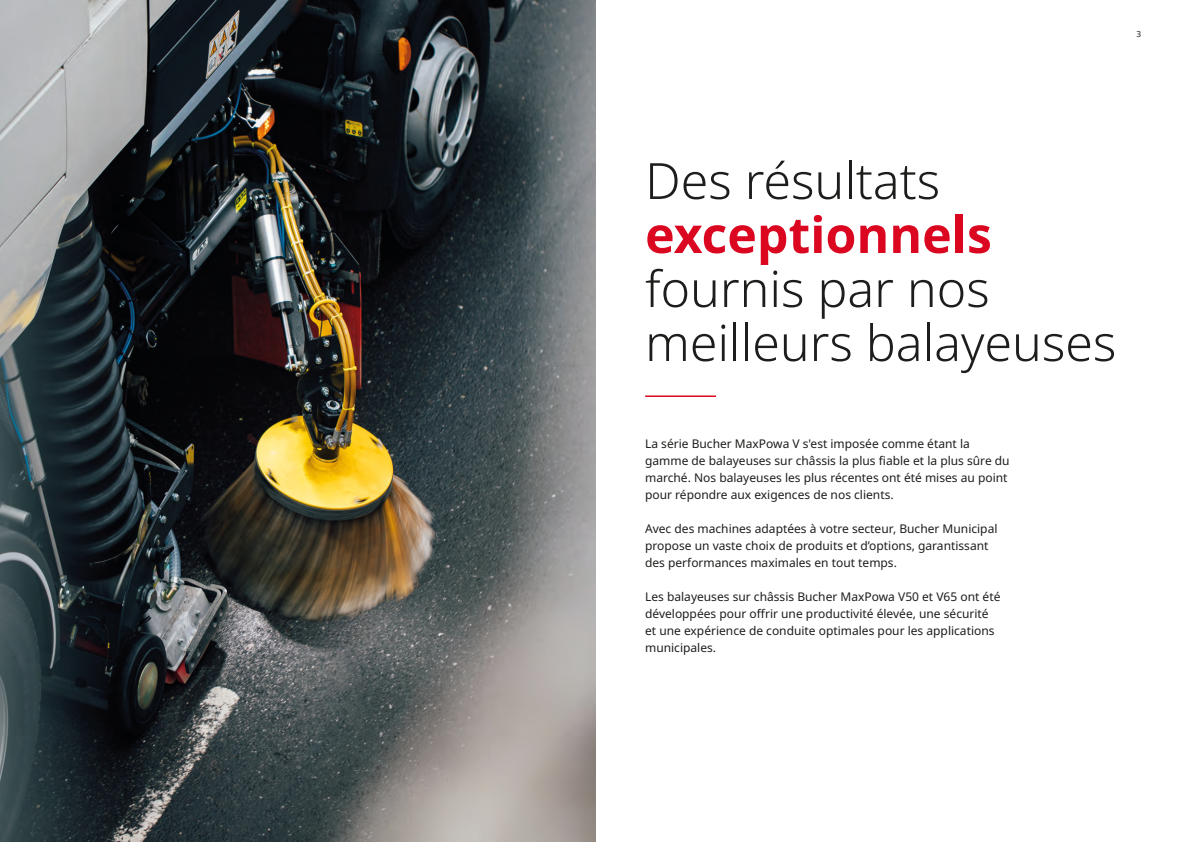
<style>
.page{position:relative;width:1191px;height:842px;background:#fff}
.page>*{position:absolute;margin:0;border:0;box-sizing:border-box;transform-origin:0 0}
.t1{font:300 50px/54px "Noto Sans";color:#1d1d1b}
.Intro_paragraph_12_17{font:12px/17px "Noto Sans";color:#1d1d1b}
.t2{font:8.2px "Noto Sans";color:#1d1d1b}
.s1{font-weight:700;color:#db0720}
</style>
<div class="page">
<img style="left:0;top:0;width:595px;height:842px">
<hr style="left:645px;top:395px;width:71px;height:2px;background:#db0720">
<p class="t2" style="left:1136px;top:28px;width:6px">3</p>
<p class="t1" style="left:645px;top:155px;width:472px">Des résultats <span class="s1">exceptionnels </span>fournis par nos meilleurs balayeuses</p>
<p class="Intro_paragraph_12_17" style="left:645px;top:435px;width:366px">La série Bucher MaxPowa V s'est imposée comme étant la gamme de balayeuses sur châssis la plus fiable et la plus sûre du marché. Nos balayeuses les plus récentes ont été mises au point pour répondre aux exigences de nos clients.</p>
<p class="Intro_paragraph_12_17" style="left:645px;top:520px;width:354px">Avec des machines adaptées à votre secteur, Bucher Municipal propose un vaste choix de produits et d’options, garantissant des performances maximales en tout temps.</p>
<p class="Intro_paragraph_12_17" style="left:645px;top:588px;width:357px">Les balayeuses sur châssis Bucher MaxPowa V50 et V65 ont été développées pour offrir une productivité élevée, une sécurité et une expérience de conduite optimales pour les applications municipales.</p>
</div>
